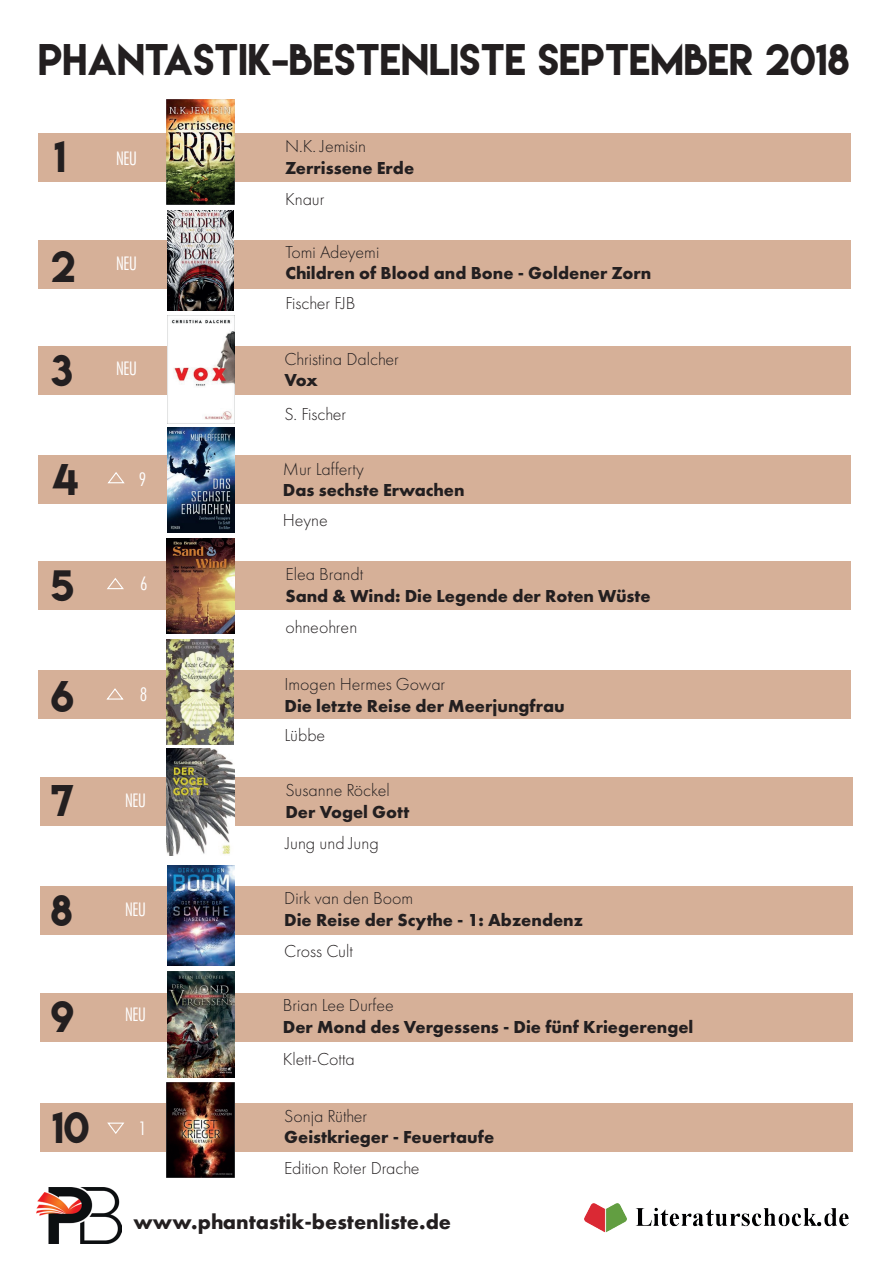
<style>
.page{position:relative;width:893px;height:1263px;background:#fff}
.page>*{position:absolute;margin:0;border:0;box-sizing:border-box;transform-origin:0 0}
.t1{font:39.3px "Lemon Milk";color:#231f20}
.t2{font:700 21.45px "Futura PT";color:#231f20}
.t3{font:700 18px "Futura PT";color:#231f20}
.t4{font:300 18px "Futura PT";color:#231f20}
.t5{font:300 condensed 18px "Futura LT";letter-spacing:-.025em;color:#fff}
</style>
<div class="page">
<div style="left:38px;top:133px;width:812px;height:49px;background:#d6b098"></div>
<div style="left:38px;top:240px;width:812px;height:48px;background:#d6b098"></div>
<div style="left:38px;top:346px;width:812px;height:49px;background:#d6b098"></div>
<div style="left:38px;top:455px;width:812px;height:49px;background:#d6b098"></div>
<div style="left:38px;top:561px;width:812px;height:49px;background:#d6b098"></div>
<div style="left:38px;top:670px;width:812px;height:49px;background:#d6b098"></div>
<div style="left:40px;top:777px;width:813px;height:49px;background:#d6b098"></div>
<div style="left:40px;top:886px;width:813px;height:49px;background:#d6b098"></div>
<div style="left:40px;top:993px;width:813px;height:49px;background:#d6b098"></div>
<div style="left:40px;top:1103px;width:813px;height:48px;background:#d6b098"></div>
<img style="left:584px;top:1203px;width:265px;height:30px">
<svg style="left:107px;top:578px;width:17px;height:12px"></svg>
<svg style="left:107px;top:472px;width:18px;height:12px"></svg>
<svg style="left:106px;top:688px;width:18px;height:12px"></svg>
<svg style="left:107px;top:1122px;width:17px;height:12px"></svg>
<img style="left:167px;top:1082px;width:67px;height:95px">
<img style="left:36px;top:1187px;width:85px;height:57px">
<img style="left:167px;top:539px;width:67px;height:95px">
<img style="left:167px;top:639px;width:66px;height:105px">
<img style="left:167px;top:427px;width:67px;height:106px">
<img style="left:167px;top:100px;width:67px;height:105px">
<img style="left:168px;top:210px;width:65px;height:101px">
<img style="left:168px;top:315px;width:66px;height:105px">
<img style="left:167px;top:749px;width:67px;height:106px">
<img style="left:167px;top:865px;width:67px;height:101px">
<img style="left:168px;top:971px;width:66px;height:106px">
<h1 class="t1" style="left:38px;top:32px;width:813px">PHANTASTIK-BESTENLISTE SEPTEMBER 2018</h1>
<h1 class="t1" style="left:54px;top:130px;width:14px">1</h1>
<p class="t5" style="left:116px;top:148px;width:22px">NEU</p>
<p class="t4" style="left:285px;top:136px;width:83px">N.K. Jemisin</p>
<p class="t3" style="left:285px;top:156px;width:131px">Zerrissene Erde</p>
<p class="t4" style="left:285px;top:189px;width:41px">Knaur</p>
<h1 class="t1" style="left:51px;top:239px;width:26px">2</h1>
<p class="t5" style="left:116px;top:252px;width:22px">NEU</p>
<p class="t4" style="left:285px;top:242px;width:95px">Tomi Adeyemi</p>
<p class="t3" style="left:285px;top:262px;width:367px">Children of Blood and Bone - Goldener Zorn</p>
<p class="t4" style="left:285px;top:293px;width:72px">Fischer FJB</p>
<h1 class="t1" style="left:51px;top:343px;width:24px">3</h1>
<p class="t5" style="left:116px;top:358px;width:22px">NEU</p>
<p class="t4" style="left:284px;top:348px;width:116px">Christina Dalcher</p>
<p class="t3" style="left:284px;top:368px;width:35px">Vox</p>
<p class="t4" style="left:284px;top:404px;width:63px">S. Fischer</p>
<h1 class="t1" style="left:52px;top:452px;width:28px">4</h1>
<p class="t5" style="left:139px;top:468px;width:9px">9</p>
<p class="t4" style="left:283px;top:458px;width:82px">Mur Lafferty</p>
<p class="t3" style="left:283px;top:478px;width:183px">Das sechste Erwachen</p>
<p class="t4" style="left:283px;top:510px;width:46px">Heyne</p>
<h1 class="t1" style="left:51px;top:558px;width:25px">5</h1>
<p class="t5" style="left:140px;top:573px;width:9px">6</p>
<p class="t4" style="left:285px;top:564px;width:79px">Elea Brandt</p>
<p class="t3" style="left:285px;top:584px;width:367px">Sand &amp; Wind: Die Legende der Roten Wüste</p>
<p class="t4" style="left:285px;top:616px;width:73px">ohneohren</p>
<h1 class="t1" style="left:51px;top:669px;width:25px">6</h1>
<p class="t5" style="left:140px;top:683px;width:9px">8</p>
<p class="t4" style="left:285px;top:674px;width:162px">Imogen Hermes Gowar</p>
<p class="t3" style="left:285px;top:694px;width:282px">Die letzte Reise der Meerjungfrau</p>
<p class="t4" style="left:285px;top:725px;width:42px">Lübbe</p>
<h1 class="t1" style="left:51px;top:773px;width:25px">7</h1>
<p class="t5" style="left:125px;top:789px;width:22px">NEU</p>
<p class="t4" style="left:285px;top:780px;width:106px">Susanne Röckel</p>
<p class="t3" style="left:285px;top:800px;width:126px">Der Vogel Gott</p>
<p class="t4" style="left:285px;top:832px;width:95px">Jung und Jung</p>
<h1 class="t1" style="left:51px;top:884px;width:23px">8</h1>
<p class="t5" style="left:125px;top:899px;width:22px">NEU</p>
<p class="t4" style="left:284px;top:888px;width:131px">Dirk van den Boom</p>
<p class="t3" style="left:284px;top:908px;width:300px">Die Reise der Scythe - 1: Abzendenz</p>
<p class="t4" style="left:284px;top:941px;width:70px">Cross Cult</p>
<h1 class="t1" style="left:51px;top:990px;width:25px">9</h1>
<p class="t5" style="left:125px;top:1004px;width:22px">NEU</p>
<p class="t4" style="left:283px;top:995px;width:113px">Brian Lee Durfee</p>
<p class="t3" style="left:283px;top:1015px;width:412px">Der Mond des Vergessens - Die fünf Kriegerengel</p>
<p class="t4" style="left:283px;top:1049px;width:73px">Klett-Cotta</p>
<h1 class="t1" style="left:52px;top:1100px;width:39px">10</h1>
<p class="t5" style="left:139px;top:1117px;width:9px">1</p>
<p class="t4" style="left:284px;top:1105px;width:84px">Sonja Rüther</p>
<p class="t3" style="left:284px;top:1125px;width:211px">Geistkrieger - Feuertaufe</p>
<p class="t4" style="left:284px;top:1158px;width:137px">Edition Roter Drache</p>
<p class="t2" style="left:134px;top:1208px;width:319px">www.phantastik-bestenliste.de</p>
</div>
